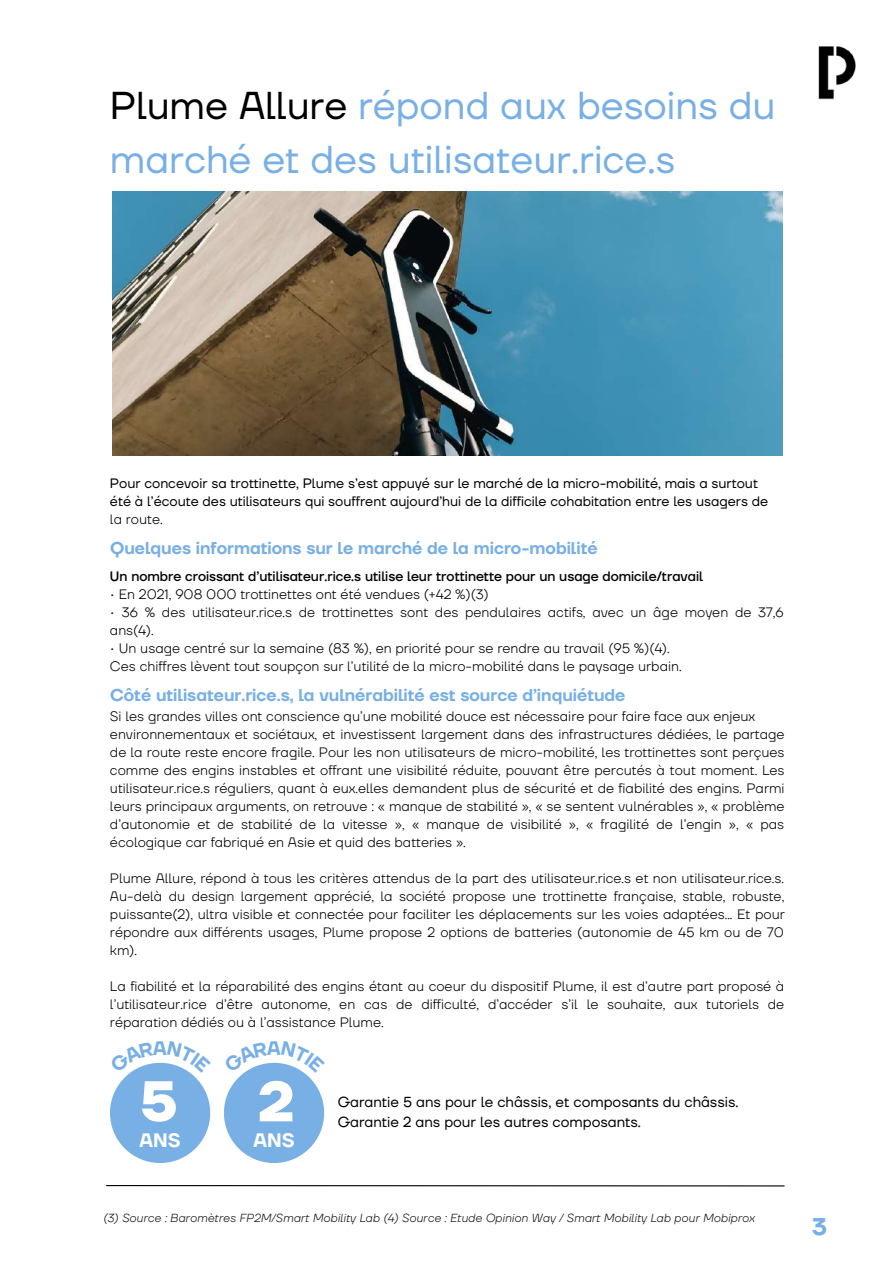
<style>
.page{position:relative;width:894px;height:1264px;background:#fff}
.page>*{position:absolute;margin:0;border:0;box-sizing:border-box;transform-origin:0 0}
.t1{font:700 56.25px "TT Firs Neue";color:#fff}
.t2{font:38.85px/54px "TT Firs Neue";color:#78afe5}
.t3{font:600 24.15px "TT Firs Neue";color:#78afe5}
.t4{font:600 19.5px "TT Firs Neue";color:#fff}
.t5{font:600 19.5px "TT Firs Neue";color:#78afe5}
.t6{font:600 17.1px "TT Firs Neue";color:#78afe5}
.t7{font:14.55px/19.8px "TT Firs Neue";color:#000}
.t8{font:300 13.65px/18px "TT Firs Neue";color:#000}
.t9{font:13.65px/18px "TT Firs Neue";color:#000}
.t10{font:500 13.65px "TT Firs Neue";color:#000}
.t11{font:italic 300 11.7px "TT Firs Neue";color:#171718}
.s1{color:#000}
</style>
<div class="page">
<div style="left:110px;top:1062px;width:100px;height:100px;background:#78afe5;border-radius:50%"></div>
<hr style="left:106px;top:1184px;width:678px;height:2px;background:#000">
<img style="left:818px;top:46px;width:38px;height:54px">
<img style="left:112px;top:192px;width:670px;height:263px">
<div style="left:224px;top:1062px;width:100px;height:100px;background:#78afe5;border-radius:50%"></div>
<svg style="left:129px;top:1062px;width:25px;height:11px"></svg>
<svg style="left:167px;top:1063px;width:22px;height:9px"></svg>
<svg style="left:243px;top:1063px;width:24px;height:10px"></svg>
<svg style="left:281px;top:1063px;width:22px;height:9px"></svg>
<h2 class="t2" style="left:110px;top:80px;width:667px"><span class="s1">Plume Allure</span> répond aux besoins du marché et des utilisateur.rice.s</h2>
<p class="t9" style="left:110px;top:475px;width:659px">Pour concevoir sa trottinette, Plume s’est appuyé sur le marché de la micro-mobilité, mais a surtout été à l’écoute des utilisateurs qui souffrent aujourd’hui de la difficile cohabitation entre les usagers de</p>
<p class="t8" style="left:110px;top:511px;width:54px">la route.</p>
<p class="t6" style="left:110px;top:537px;width:489px">Quelques informations sur le marché de la micro-mobilité</p>
<p class="t10" style="left:110px;top:568px;width:594px">Un nombre croissant d’utilisateur.rice.s utilise leur trottinette pour un usage domicile/travail</p>
<p class="t8" style="left:110px;top:586px;width:380px">• En 2021, 908 000 trottinettes ont été vendues (+42 %)(3)</p>
<p class="t8" style="left:110px;top:604px;width:675px">• 36 % des utilisateur.rice.s de trottinettes sont des pendulaires actifs, avec un âge moyen de 37,6 ans(4).</p>
<p class="t8" style="left:110px;top:640px;width:573px">• Un usage centré sur la semaine (83 %), en priorité pour se rendre au travail (95 %)(4).<br>Ces chiffres lèvent tout soupçon sur l’utilité de la micro-mobilité dans le paysage urbain.</p>
<p class="t6" style="left:110px;top:685px;width:517px">Côté utilisateur.rice.s, la vulnérabilité est source d’inquiétude</p>
<p class="t8" style="left:110px;top:707px;width:676px">Si les grandes villes ont conscience qu’une mobilité douce est nécessaire pour faire face aux enjeux environnementaux et sociétaux, et investissent largement dans des infrastructures dédiées, le partage de la route reste encore fragile. Pour les non utilisateurs de micro-mobilité, les trottinettes sont perçues comme des engins instables et offrant une visibilité réduite, pouvant être percutés à tout moment. Les utilisateur.rice.s réguliers, quant à eux.elles demandent plus de sécurité et de fiabilité des engins. Parmi leurs principaux arguments, on retrouve : « manque de stabilité », « se sentent vulnérables », « problème d’autonomie et de stabilité de la vitesse », « manque de visibilité », « fragilité de l’engin », « pas écologique car fabriqué en Asie et quid des batteries ».</p>
<p class="t8" style="left:110px;top:869px;width:676px;text-align:justify">Plume Allure, répond à tous les critères attendus de la part des utilisateur.rice.s et non utilisateur.rice.s.<br>Au-delà du design largement apprécié, la société propose une trottinette française, stable, robuste, puissante(2), ultra visible et connectée pour faciliter les déplacements sur les voies adaptées... Et pour répondre aux différents usages, Plume propose 2 options de batteries (autonomie de 45 km ou de 70 km).</p>
<p class="t8" style="left:110px;top:977px;width:675px;text-align:justify">La fiabilité et la réparabilité des engins étant au coeur du dispositif Plume, il est d’autre part proposé à l’utilisateur.rice d’être autonome, en cas de difficulté, d’accéder s’il le souhaite, aux tutoriels de réparation dédiés ou à l’assistance Plume.</p>
<h3 class="t5" style="left:153px;top:1036px;width:15px">A</h3>
<h1 class="t1" style="left:139px;top:1067px;width:40px">5</h1>
<h3 class="t4" style="left:139px;top:1128px;width:43px">ANS</h3>
<h3 class="t5" style="left:267px;top:1036px;width:15px">A</h3>
<h1 class="t1" style="left:258px;top:1067px;width:38px">2</h1>
<h3 class="t4" style="left:253px;top:1128px;width:43px">ANS</h3>
<p class="t7" style="left:337px;top:1092px;width:402px">Garantie 5 ans pour le châssis, et composants du châssis.<br>Garantie 2 ans pour les autres composants.</p>
<p class="t11" style="left:103px;top:1211px;width:653px">(3) Source : Baromètres FP2M/Smart Mobility Lab (4) Source : Etude Opinion Way / Smart Mobility Lab pour Mobiprox</p>
<h3 class="t3" style="left:811px;top:1212px;width:17px">3</h3>
</div>
